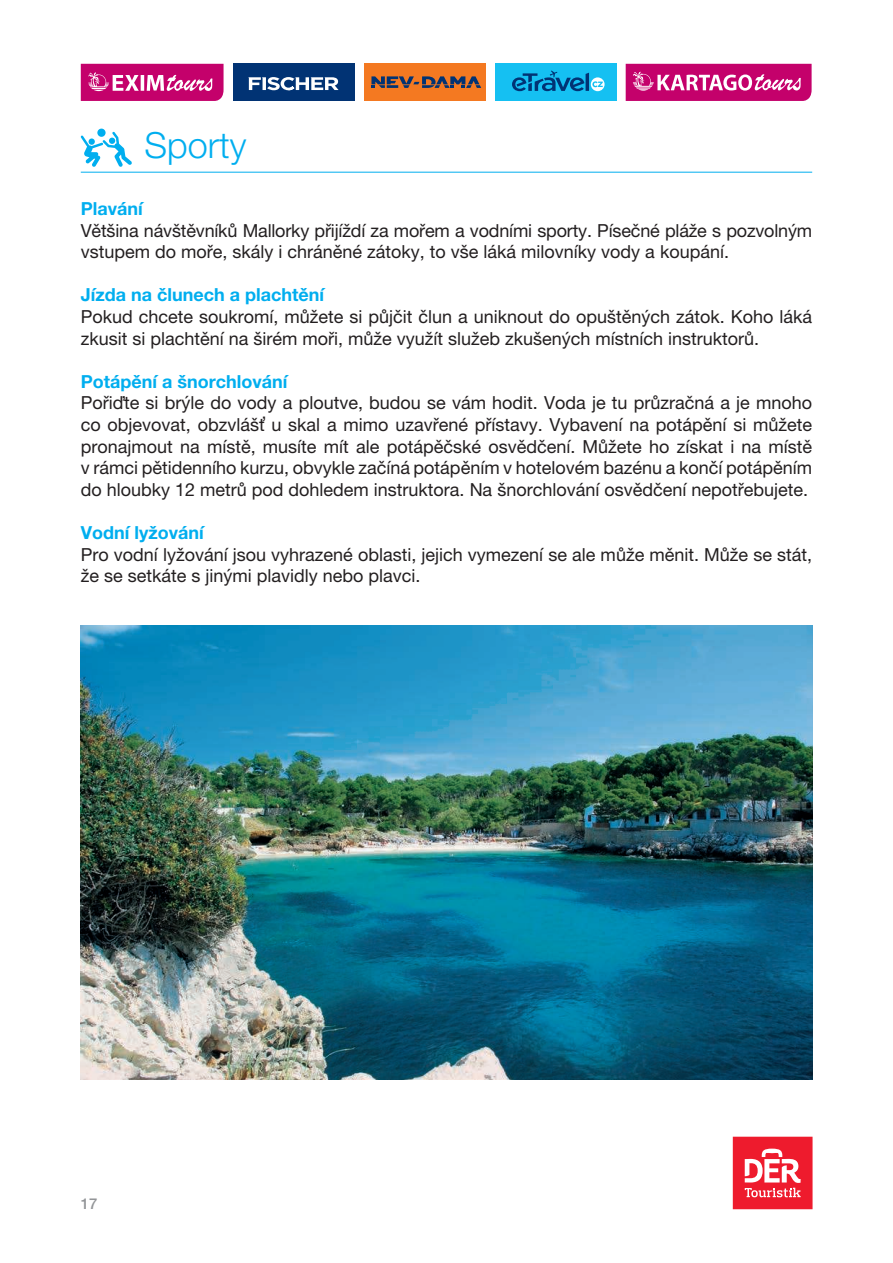
<style>
.page{position:relative;width:893px;height:1263px;background:#fff}
.page>*{position:absolute;margin:0;border:0;box-sizing:border-box;transform-origin:0 0}
.t1{font:300 36px "Helvetica Neue CE";color:#00aeef}
.t2{font:18px/21.6px "Helvetica Neue CE";color:#231f20}
.t3{font:700 18px "Helvetica Neue CE";color:#00aeef}
.t4{font:500 15px "Helvetica Neue CE";color:#939598}
</style>
<div class="page">
<div style="left:733px;top:1137px;width:79px;height:72px;background:#ee1b2d"></div>
<svg style="left:745px;top:1148px;width:56px;height:49px"></svg>
<div style="left:233px;top:64px;width:121px;height:37px;background:#013374"></div>
<svg style="left:248px;top:77px;width:91px;height:13px"></svg>
<div style="left:364px;top:64px;width:121px;height:37px;background:#f47921"></div>
<svg style="left:371px;top:76px;width:110px;height:12px"></svg>
<div style="left:495px;top:64px;width:121px;height:37px;background:#15c0f2"></div>
<svg style="left:512px;top:71px;width:93px;height:20px"></svg>
<svg style="left:81px;top:64px;width:143px;height:37px;background:#cd2b83"></svg>
<svg style="left:626px;top:64px;width:186px;height:37px;background:#ce2c84"></svg>
<hr style="left:81px;top:172px;width:731px;height:1px;background:#00aeef">
<svg style="left:81px;top:132px;width:51px;height:35px"></svg>
<div style="left:97px;top:129px;width:9px;height:8px;background:#00aeef;border-radius:50%"></div>
<img style="left:81px;top:625px;width:731px;height:454px">
<h1 class="t1" style="left:145px;top:124px;width:104px">Sporty</h1>
<p class="t3" style="left:81px;top:197px;width:63px">Plavání</p>
<p class="t2" style="left:81px;top:219px;width:733px">Většina návštěvníků Mallorky přijíždí za mořem a vodními sporty. Písečné pláže s pozvolným vstupem do moře, skály i chráněné zátoky, to vše láká milovníky vody a koupání.</p>
<p class="t3" style="left:81px;top:284px;width:245px">Jízda na člunech a plachtění</p>
<p class="t2" style="left:81px;top:306px;width:733px">Pokud chcete soukromí, můžete si půjčit člun a uniknout do opuštěných zátok. Koho láká zkusit si plachtění na širém moři, může využít služeb zkušených místních instruktorů.</p>
<p class="t3" style="left:81px;top:370px;width:208px">Potápění a šnorchlování</p>
<p class="t2" style="left:81px;top:392px;width:733px;text-align:justify">Pořiďte si brýle do vody a ploutve, budou se vám hodit. Voda je tu průzračná a je mnoho co objevovat, obzvlášť u skal a mimo uzavřené přístavy. Vybavení na potápění si můžete pronajmout na místě, musíte mít ale potápěčské osvědčení. Můžete ho získat i na místě v rámci pětidenního kurzu, obvykle začíná potápěním v hotelovém bazénu a končí potápěním do hloubky 12 metrů pod dohledem instruktora. Na šnorchlování osvědčení nepotřebujete.</p>
<p class="t3" style="left:81px;top:521px;width:124px">Vodní lyžování</p>
<p class="t2" style="left:81px;top:543px;width:733px">Pro vodní lyžování jsou vyhrazené oblasti, jejich vymezení se ale může měnit. Může se stát, že se setkáte s jinými plavidly nebo plavci.</p>
<p class="t4" style="left:81px;top:1194px;width:18px">17</p>
</div>
